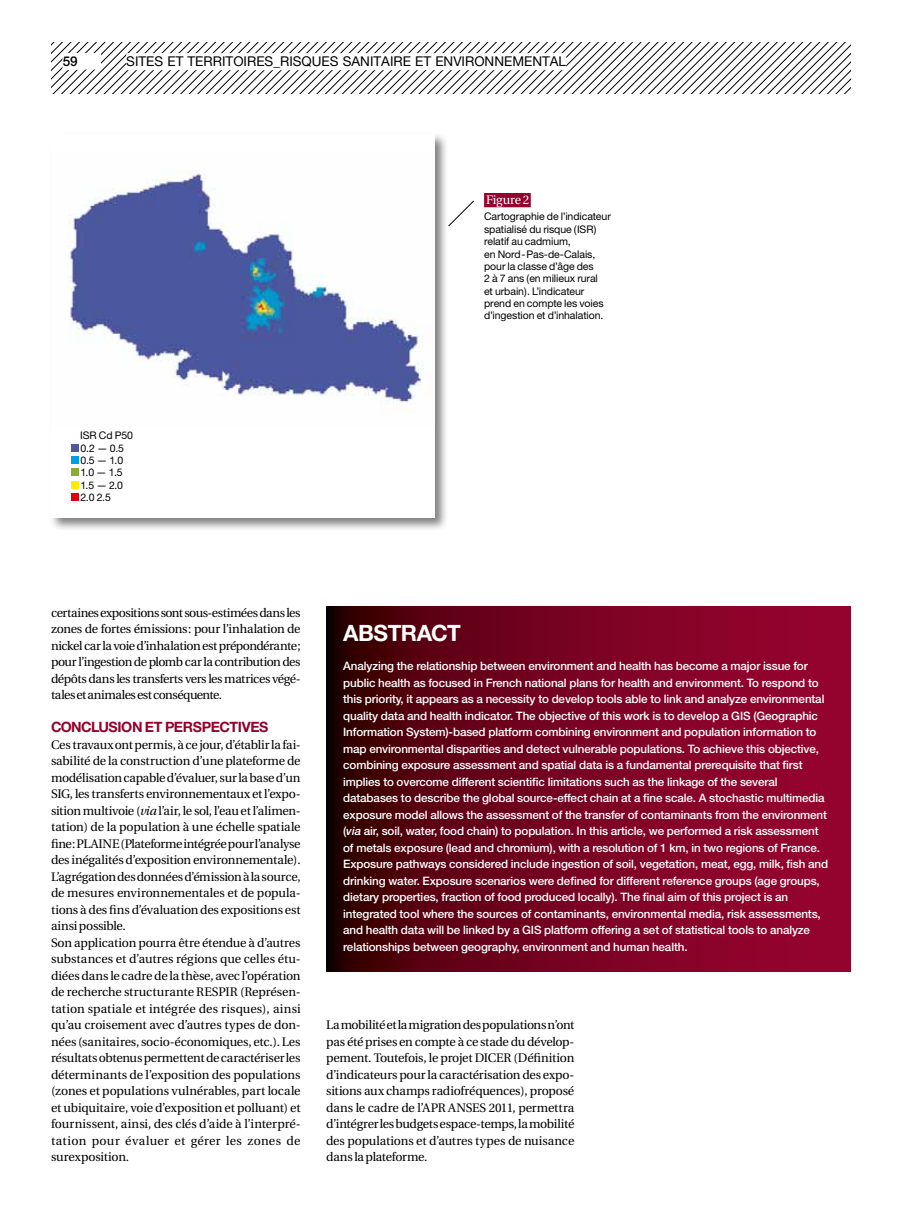
<style>
.page{position:relative;width:902px;height:1221px;background:#fff}
.page>*{position:absolute;margin:0;border:0;box-sizing:border-box;transform-origin:0 0}
.t1{font:700 22.5px "Helvetica Neue";letter-spacing:-.02em;color:#fff}
.t2{font:700 14.25px "Helvetica Neue";letter-spacing:-.025em;color:#93032d}
.t3{font:13.5px "Helvetica Neue";color:#000}
.t4{font:500 13.5px "Helvetica Neue";color:#000}
.t5{font:12.3px/16.5px "Utopia";letter-spacing:-.015em;color:#000;text-align:justify}
.t6{font:12.3px "Utopia";letter-spacing:-.01em;color:#fff}
.t7{font:500 11.7px/16.5px "Helvetica Neue";letter-spacing:-.01em;color:#fff}
.t8{font:10.5px/12.5px "Helvetica Neue";letter-spacing:-.005em;color:#000}
.s1{font-style:italic}
</style>
<div class="page">
<svg style="left:51px;top:43px;width:799px;height:51px"></svg>
<div style="left:63px;top:53px;width:38px;height:17px;background:#fff"></div>
<div style="left:126px;top:53px;width:440px;height:17px;background:#fff"></div>
<div style="left:49px;top:132px;width:399px;height:399px;background:#000;opacity:.5"></div>
<div style="left:51px;top:134px;width:383px;height:383px;background:#fff"></div>
<img style="left:68px;top:170px;width:356px;height:242px">
<div style="left:484px;top:193px;width:46px;height:14px;background:#93032d"></div>
<svg style="left:448px;top:200px;width:26px;height:27px"></svg>
<svg style="left:326px;top:606px;width:524px;height:365px;background:#71011e"></svg>
<div style="left:71px;top:444px;width:7px;height:7px;background:#535797"></div>
<div style="left:71px;top:456px;width:7px;height:8px;background:#009ee3"></div>
<div style="left:71px;top:468px;width:7px;height:8px;background:#8aac32"></div>
<div style="left:71px;top:481px;width:7px;height:7px;background:#ffed00"></div>
<div style="left:71px;top:493px;width:7px;height:8px;background:#e3000f"></div>
<p class="t4" style="left:63px;top:53px;width:17px">59</p>
<p class="t3" style="left:126px;top:53px;width:441px">Sites et territoires_Risques sanitaire et environnemental</p>
<p class="t6" style="left:486px;top:193px;width:45px">Figure2</p>
<p class="t8" style="left:484px;top:210px;width:128px">Cartographie de l’indicateur spatialisé du risque (ISR) relatif au cadmium,<br>en Nord- Pas-de-Calais, pour la classe d’âge des<br>2 à 7 ans (en milieux rural<br>et urbain). L’indicateur prend en compte les voies d’ingestion et d’inhalation.</p>
<p class="t8" style="left:80px;top:429px;width:54px">ISR Cd P50<br>0.2 — 0.5<br>0.5 — 1.0<br>1.0 — 1.5<br>1.5 — 2.0<br>2.0 2.5</p>
<p class="t5" style="left:51px;top:604px;width:251px">certaines expositions sont sous-estimées dans les zones de fortes émissions: pour l’inhalation de nickel car la voie d’inhalation est prépondérante; pour l’ingestion de plomb car la contribution des dépôts dans les transferts vers les matrices végé&shy;tales et animales est conséquente.</p>
<p class="t2" style="left:51px;top:718px;width:142px">CONCLUSION ET PERSP</p>
<p class="t2" style="left:211px;top:718px;width:58px">ECTIVES</p>
<p class="t5" style="left:51px;top:736px;width:251px;text-align:left">Ces travaux ont permis, à ce jour, d’établir la fai&shy;sabilité de la construction d’une plateforme de modélisation capable d’évaluer, sur la base d’un SIG, les transferts environnementaux et l’expo&shy;sition multivoie (<span class="s1">via</span> l’air, le sol, l’eau et l’alimen&shy;tation) de la population à une échelle spatiale fine: PLAINE (Plateforme intégrée pour l’analyse des inégalités d’exposition environnementale).<br>L’agrégation des données d’émission à la source, de mesures environnementales et de popula&shy;tions à des fins d’évaluation des expositions est ainsi possible.<br>Son application pourra être étendue à d’autres substances et d’autres régions que celles étu&shy;diées dans le cadre de la thèse, avec l’opération de recherche structurante RESPIR (Représen&shy;tation spatiale et intégrée des risques), ainsi qu’au croisement avec d’autres types de don&shy;nées (sanitaires, socio-économiques, etc.). Les résultats obtenus permettent de caractériser les déterminants de l’exposition des populations (zones et populations vulnérables, part locale et ubiquitaire, voie d’exposition et polluant) et fournissent, ainsi, des clés d’aide à l’interpré&shy;tation pour évaluer et gérer les zones de surexposition.</p>
<h1 class="t1" style="left:343px;top:619px;width:104px">ABSTRACT</h1>
<p class="t7" style="left:343px;top:657px;width:486px">Analyzing the relationship between environment and health has become a major issue for public health as focused in French national plans for health and environment. To respond to this priority, it appears as a necessity to develop tools able to link and analyze environmental quality data and health indicator. The objective of this work is to develop a GIS (Geographic Information System)-based platform combining environment and population information to map environmental disparities and detect vulnerable populations. To achieve this objective, combining exposure assessment and spatial data is a fundamental prerequisite that first implies to overcome different scientific limitations such as the linkage of the several databases to describe the global source-effect chain at a fine scale. A stochastic multimedia exposure model allows the assessment of the transfer of contaminants from the environment (<span class="s1">via</span> air, soil, water, food chain) to population. In this article, we performed a risk assessment of metals exposure (lead and chromium), with a resolution of 1 km, in two regions of France.<br>Exposure pathways considered include ingestion of soil, vegetation, meat, egg, milk, fish and drinking water. Exposure scenarios were defined for different reference groups (age groups, dietary properties, fraction of food produced locally). The final aim of this project is an integrated tool where the sources of contaminants, environmental media, risk assessments, and health data will be linked by a GIS platform offering a set of statistical tools to analyze relationships between geography, environment and human health.</p>
<p class="t5" style="left:326px;top:1017px;width:250px">La mobilité et la migration des populations n’ont pas été prises en compte à ce stade du dévelop&shy;pement. Toutefois, le projet DICER (Définition d’indicateurs pour la caractérisation des expo&shy;sitions aux champs radiofréquences), proposé dans le cadre de l’APR ANSES 2011, permettra d’intégrer les budgets espace-temps, la mobilité des populations et d’autres types de nuisance dans la plateforme.</p>
</div>
